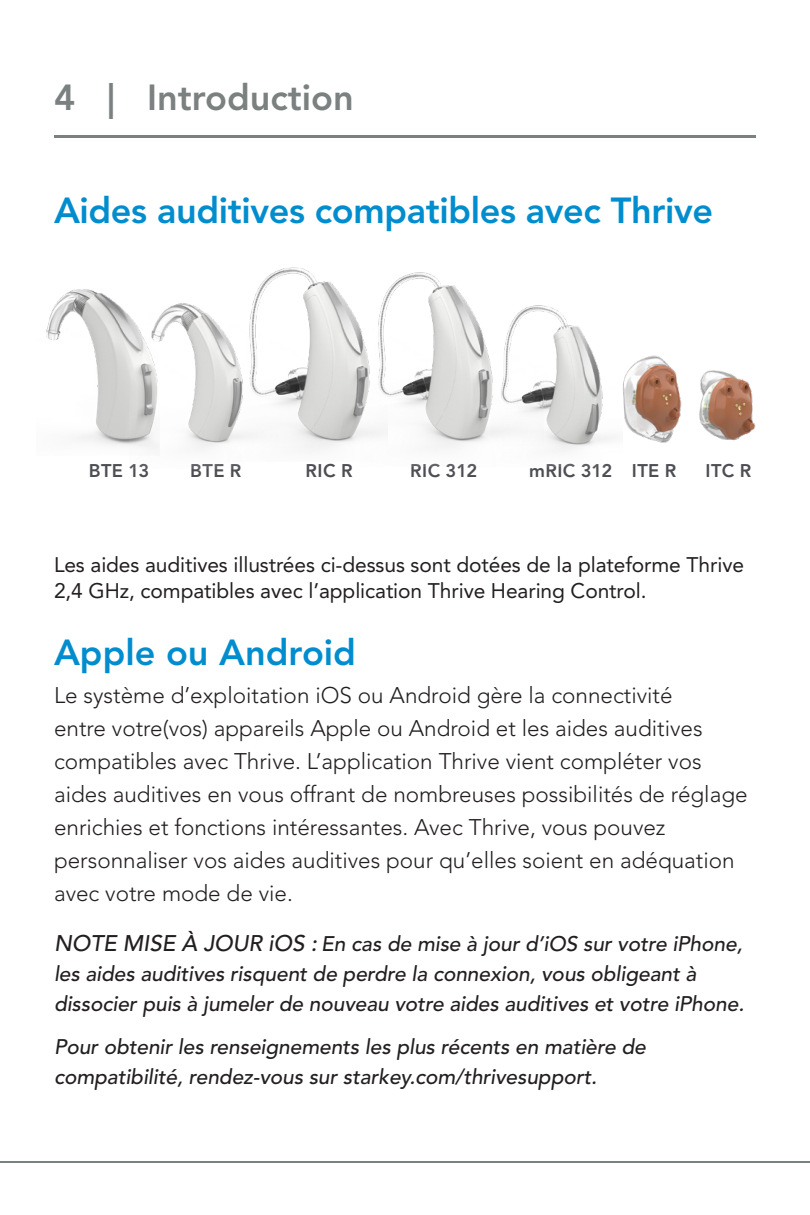
<style>
.page{position:relative;width:810px;height:1215px;background:#fff}
.page>*{position:absolute;margin:0;border:0;box-sizing:border-box;transform-origin:0 0}
.Subhead{font:36px "Avenir LT SLI Std Heavy";letter-spacing:-.01em;color:#008dce}
._8__left_page_header{font:36px "Avenir LT SLI Std Heavy";color:#7b8080}
.Body{font:22.5px/33px "Avenir LT SLI Std Light";color:#231f20}
._9__footnote{font:italic 21px/30px "Avenir LT SLI Std Medium";letter-spacing:-.005em;color:#231f20}
._9__footnote-2{font:21px/25.2px "Avenir LT SLI Std Roman";letter-spacing:-.005em;color:#231f20}
.t1{font:18.3px "Avenir LT SLI Std Heavy";letter-spacing:.025em;color:#4d4e53}
.s1{font-size:22.5px}
</style>
<div class="page">
<hr style="left:54px;top:135px;width:702px;height:3px;background:#7b8080">
<hr style="left:0;top:1161px;width:810px;height:2px;background:#7b8080">
<img style="left:544px;top:306px;width:63px;height:146px">
<img style="left:314px;top:277px;width:46px;height:173px">
<img style="left:46px;top:289px;width:84px;height:157px">
<img style="left:699px;top:370px;width:57px;height:71px">
<img style="left:607px;top:355px;width:75px;height:88px">
<img style="left:360px;top:272px;width:184px;height:177px">
<img style="left:130px;top:267px;width:184px;height:183px">
<p class="_8__left_page_header" style="left:54px;top:76px;width:301px">4 | Introduction</p>
<p class="Subhead" style="left:54px;top:189px;width:661px">Aides auditives compatibles avec Thrive</p>
<p class="t1" style="left:89px;top:460px;width:62px">BTE 13</p>
<p class="t1" style="left:190px;top:460px;width:53px">BTE R</p>
<p class="t1" style="left:306px;top:460px;width:48px">RIC R</p>
<p class="t1" style="left:410px;top:460px;width:69px">RIC 312</p>
<p class="t1" style="left:529px;top:460px;width:85px">mRIC 312</p>
<p class="t1" style="left:632px;top:460px;width:46px">ITE R</p>
<p class="t1" style="left:706px;top:460px;width:47px">ITC R</p>
<p class="_9__footnote-2" style="left:54px;top:553px;width:692px">Les aides auditives illustrées ci-dessus sont dotées de la plateforme Thrive<br>2,4 GHz, compatibles avec l’application Thrive Hearing Control.</p>
<p class="Subhead" style="left:54px;top:631px;width:304px">Apple ou Android</p>
<p class="Body" style="left:54px;top:679px;width:695px">Le système d’exploitation iOS ou Android gère la connectivité<br>entre votre(vos) appareils Apple ou Android et les aides auditives compatibles avec Thrive. L’application Thrive vient compléter vos aides auditives en vous offrant de nombreuses possibilités de réglage enrichies et fonctions intéressantes. Avec Thrive, vous pouvez personnaliser vos aides auditives pour qu’elles soient en adéquation avec votre mode de vie.</p>
<p class="_9__footnote" style="left:54px;top:929px;width:692px"><span class="s1">NOTE MISE À JOUR iOS :</span> En cas de mise à jour d’iOS sur votre iPhone, les aides auditives risquent de perdre la connexion, vous obligeant à dissocier puis à jumeler de nouveau votre aides auditives et votre iPhone.</p>
<p class="_9__footnote" style="left:54px;top:1032px;width:593px">Pour obtenir les renseignements les plus récents en matière de compatibilité, rendez-vous sur starkey.com/thrivesupport.</p>
</div>
